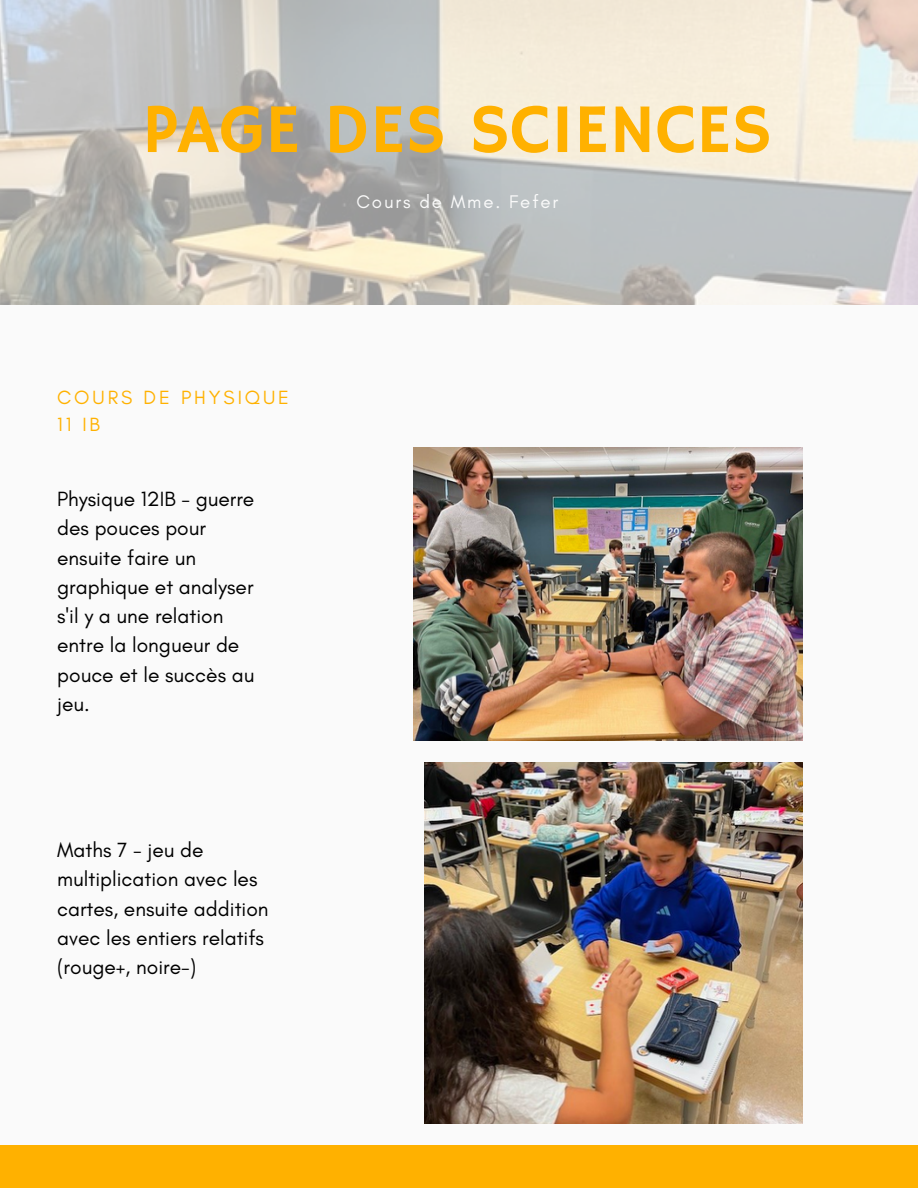
<style>
.page{position:relative;width:918px;height:1188px;background:#fff}
.page>*{position:absolute;margin:0;border:0;box-sizing:border-box;transform-origin:0 0}
.t1{font:70.05px "Hammersmith One";color:#ffb100}
.t2{font:21px/29.2px "Glacial Indifference";color:#000}
.t3{font:19.5px "Glacial Indifference";letter-spacing:.15em;color:#ffb100}
.t4{font:18.6px "Glacial Indifference";letter-spacing:.1em;color:#fafafa}
</style>
<div class="page">
<img style="left:0;top:0;width:918px;height:305px">
<div style="left:0;top:305px;width:918px;height:843px;background:#fafafa"></div>
<div style="left:0;top:1146px;width:918px;height:42px;background:#ffb100"></div>
<img style="left:413px;top:448px;width:390px;height:292px">
<img style="left:424px;top:762px;width:378px;height:361px">
<p class="t1" style="left:143px;top:89px;width:631px">PAGE DES SCIENCES</p>
<p class="t4" style="left:356px;top:191px;width:203px">Cours de Mme. Fefer</p>
<p class="t3" style="left:57px;top:386px;width:233px">COURS DE PHYSIQUE</p>
<p class="t3" style="left:57px;top:413px;width:44px">11 IB</p>
<p class="t2" style="left:57px;top:484px;width:199px">Physique 12IB - guerre des pouces pour ensuite faire un graphique et analyser s'il y a une relation entre la longueur de pouce et le succès au jeu.</p>
<p class="t2" style="left:57px;top:835px;width:213px">Maths 7 - jeu de multiplication avec les cartes, ensuite addition avec les entiers relatifs (rouge+, noire-)</p>
</div>
